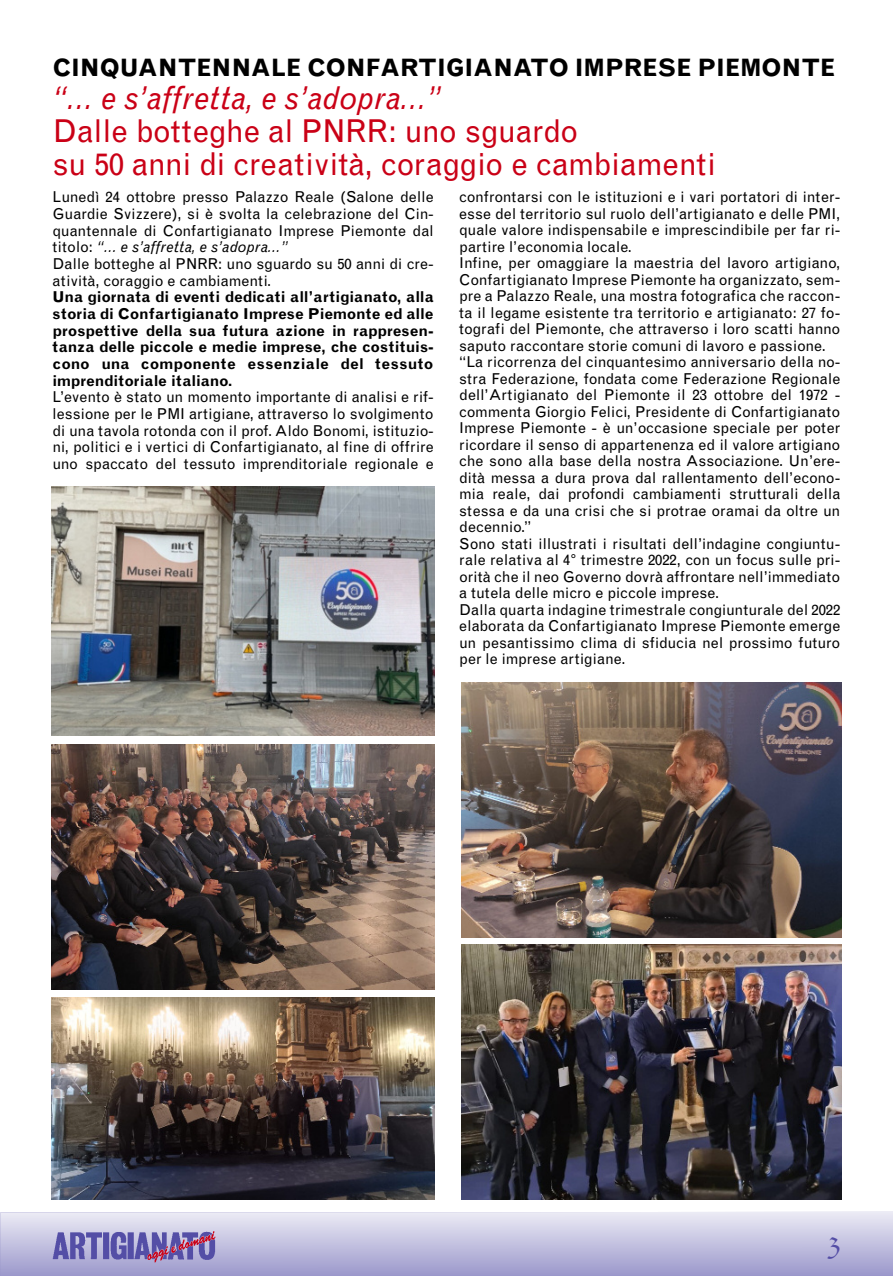
<style>
.page{position:relative;width:893px;height:1276px;background:#fff}
.page>*{position:absolute;margin:0;border:0;box-sizing:border-box;transform-origin:0 0}
.t1{font:31.5px/33px "Grotesque";letter-spacing:-.01em;color:#ca0016}
.t2{font:italic 31.5px "Grotesque";letter-spacing:.015em;color:#ca0016}
.t3{font:30px "Duc De Berry";color:#544ea6}
.t4{font:700 24px "Grotesque";letter-spacing:-.005em;color:#000}
.t5{font:15px/16.5px "Grotesque";color:#000}
.t6{font:700 15px/16.6px "Grotesque";letter-spacing:.01em;color:#000;text-align:justify}
.s1{font-style:italic}
</style>
<div class="page">
<svg style="left:0;top:1211px;width:893px;height:65px;background:#c4c2e0"></svg>
<img style="left:51px;top:1229px;width:17px;height:34px">
<img style="left:68px;top:1229px;width:150px;height:34px">
<img style="left:51px;top:997px;width:383px;height:202px">
<img style="left:461px;top:944px;width:381px;height:255px">
<img style="left:51px;top:744px;width:383px;height:245px">
<img style="left:461px;top:682px;width:381px;height:255px">
<img style="left:51px;top:487px;width:383px;height:249px">
<h3 class="t4" style="left:53px;top:59px;width:784px">CINQUANTENNALE CONFARTIGIANATO IMPRESE PIEMONTE</h3>
<h1 class="t2" style="left:53px;top:87px;width:390px">“… e s’affretta, e s’adopra…”</h1>
<h1 class="t1" style="left:53px;top:117px;width:665px">Dalle botteghe al PNRR: uno sguardo<br>su 50 anni di creatività, coraggio e cambiamenti</h1>
<p class="t5" style="left:53px;top:190px;width:383px">Lunedì 24 ottobre presso Palazzo Reale (Salone delle Guardie Svizzere), si è svolta la celebrazione del Cin&shy;quantennale di Confartigianato Imprese Piemonte dal titolo: <span class="s1">“… e s’affretta, e s’adopra…”<br></span>Dalle botteghe al PNRR: uno sguardo su 50 anni di cre&shy;atività, coraggio e cambiamenti.</p>
<p class="t6" style="left:53px;top:290px;width:383px">Una giornata di eventi dedicati all’artigianato, alla storia di Confartigianato Imprese Piemonte ed alle prospettive della sua futura azione in rappresen&shy;tanza delle piccole e medie imprese, che costituis&shy;cono una componente essenziale del tessuto imprenditoriale italiano.</p>
<p class="t5" style="left:53px;top:390px;width:383px;text-align:justify">L’evento è stato un momento importante di analisi e rif&shy;lessione per le PMI artigiane, attraverso lo svolgimento di una tavola rotonda con il prof. Aldo Bonomi, istituzio&shy;ni, politici e i vertici di Confartigianato, al fine di offrire uno spaccato del tessuto imprenditoriale regionale e</p>
<p class="t5" style="left:459px;top:190px;width:383px">confrontarsi con le istituzioni e i vari portatori di inter&shy;esse del territorio sul ruolo dell’artigianato e delle PMI, quale valore indispensabile e imprescindibile per far ri&shy;partire l’economia locale.<br>Infine, per omaggiare la maestria del lavoro artigiano, Confartigianato Imprese Piemonte ha organizzato, sem&shy;pre a Palazzo Reale, una mostra fotografica che raccon&shy;ta il legame esistente tra territorio e artigianato: 27 fo&shy;tografi del Piemonte, che attraverso i loro scatti hanno saputo raccontare storie comuni di lavoro e passione. “La ricorrenza del cinquantesimo anniversario della no&shy;stra Federazione, fondata come Federazione Regionale dell’Artigianato del Piemonte il 23 ottobre del 1972 - commenta Giorgio Felici, Presidente di Confartigianato Imprese Piemonte - è un’occasione speciale per poter ricordare il senso di appartenenza ed il valore artigiano che sono alla base della nostra Associazione. Un’ere&shy;dità messa a dura prova dal rallentamento dell’econo&shy;mia reale, dai profondi cambiamenti strutturali della stessa e da una crisi che si protrae oramai da oltre un decennio.”<br>Sono stati illustrati i risultati dell’indagine congiuntu&shy;rale relativa al 4° trimestre 2022, con un focus sulle pri&shy;orità che il neo Governo dovrà affrontare nell’immediato a tutela delle micro e piccole imprese.<br>Dalla quarta indagine trimestrale congiunturale del 2022 elaborata da Confartigianato Imprese Piemonte emerge un pesantissimo clima di sfiducia nel prossimo futuro per le imprese artigiane.</p>
<h2 class="t3" style="left:829px;top:1230px;width:14px">3</h2>
</div>
